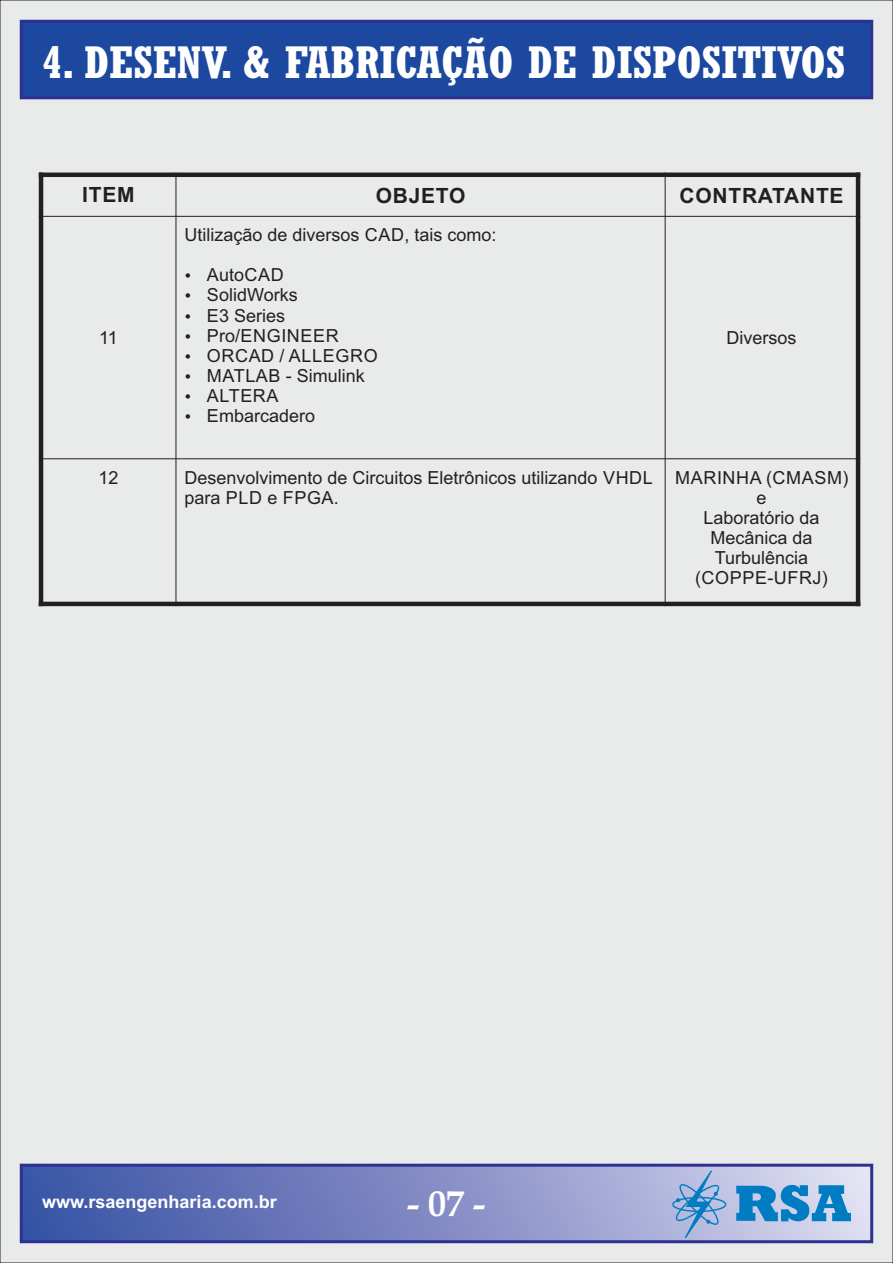
<style>
.page{position:relative;width:893px;height:1263px;background:#e8ebea}
.page>*{position:absolute;margin:0;border:0;box-sizing:border-box;transform-origin:0 0}
.t1{font:700 condensed 45px "Rockwell";color:#fff}
.t2{font:700 36px "Book Antiqua";color:#fff}
.t3{font:700 21px "Arial";letter-spacing:.035em;color:#231f20}
.t4{font:18px/20.1px "Arial";color:#231f20}
.t5{font:700 18px "Arial";color:#fff}
</style>
<div class="page">
<svg style="left:18px;top:18px;width:857px;height:83px;background:#264ea1"></svg>
<div style="left:21px;top:1165px;width:851px;height:77px;background:linear-gradient(to right,#354ca2,#dcd9ef)"></div>
<div style="left:20px;top:1164px;width:853px;height:79px;border:3px solid #2e3092"></div>
<svg style="left:736px;top:1185px;width:115px;height:36px;background:#4498cf"></svg>
<svg style="left:672px;top:1169px;width:54px;height:70px;background:#94afd9"></svg>
<hr style="left:39px;top:173px;width:4px;height:433px;background:#231f20">
<hr style="left:176px;top:173px;width:1px;height:433px;background:#231f20">
<hr style="left:665px;top:173px;width:1px;height:433px;background:#231f20">
<hr style="left:856px;top:173px;width:4px;height:433px;background:#231f20">
<hr style="left:39px;top:602px;width:821px;height:4px;background:#231f20">
<hr style="left:39px;top:458px;width:821px;height:1px;background:#231f20">
<hr style="left:39px;top:216px;width:821px;height:1px;background:#231f20">
<hr style="left:39px;top:173px;width:821px;height:4px;background:#231f20">
<svg style="left:186px;top:273px;width:4px;height:5px"></svg>
<svg style="left:186px;top:294px;width:4px;height:4px"></svg>
<svg style="left:186px;top:314px;width:4px;height:4px"></svg>
<svg style="left:186px;top:334px;width:4px;height:4px"></svg>
<svg style="left:186px;top:354px;width:4px;height:4px"></svg>
<svg style="left:186px;top:374px;width:4px;height:5px"></svg>
<svg style="left:186px;top:394px;width:4px;height:5px"></svg>
<svg style="left:186px;top:414px;width:4px;height:5px"></svg>
<h1 class="t1" style="left:42px;top:44px;width:804px">4. DESENV. &amp; FABRICAÇÃO DE DISPOSITIVOS</h1>
<p class="t3" style="left:82px;top:187px;width:54px">ITEM</p>
<p class="t3" style="left:376px;top:188px;width:91px">OBJETO</p>
<p class="t3" style="left:679px;top:188px;width:166px">CONTRATANTE</p>
<p class="t4" style="left:99px;top:329px;width:20px">11</p>
<p class="t4" style="left:184px;top:226px;width:314px">Utilização de diversos CAD, tais como:</p>
<p class="t4" style="left:207px;top:267px;width:173px">AutoCAD<br>SolidWorks<br>E3 Series<br>Pro/ENGINEER<br>ORCAD / ALLEGRO<br>MATLAB - Simulink<br>ALTERA<br>Embarcadero</p>
<p class="t4" style="left:727px;top:329px;width:72px">Diversos</p>
<p class="t4" style="left:98px;top:469px;width:22px">12</p>
<p class="t4" style="left:184px;top:469px;width:470px">Desenvolvimento de Circuitos Eletrônicos utilizando VHDL para PLD e FPGA.</p>
<p class="t4" style="left:675px;top:469px;width:175px;text-align:center">MARINHA (CMASM) e<br>Laboratório da<br>Mecânica da<br>Turbulência (COPPE-UFRJ)</p>
<p class="t5" style="left:42px;top:1195px;width:236px">www.rsaengenharia.com.br</p>
<h2 class="t2" style="left:407px;top:1189px;width:79px">- 07 -</h2>
</div>
